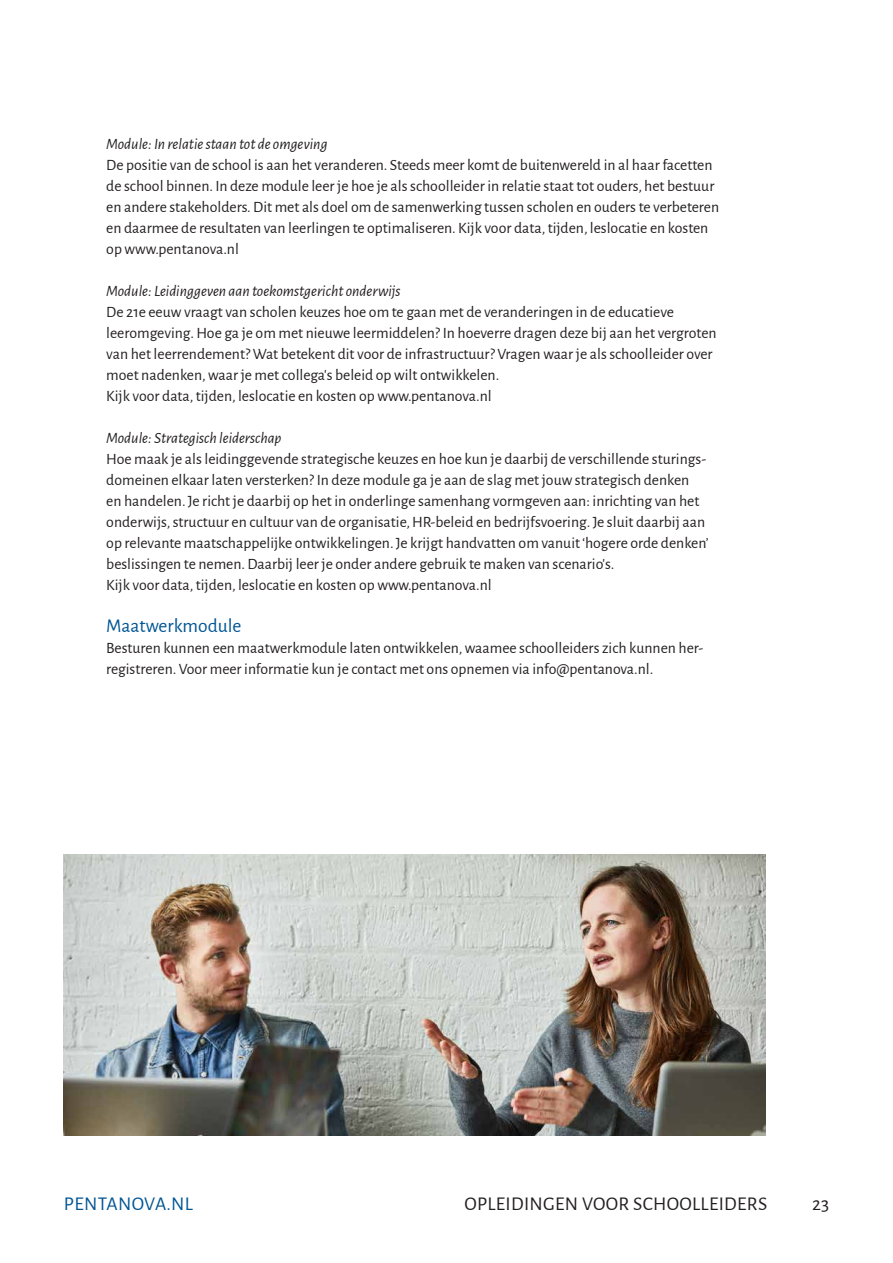
<style>
.page{position:relative;width:893px;height:1263px;background:#fff}
.page>*{position:absolute;margin:0;border:0;box-sizing:border-box;transform-origin:0 0}
.t1{font:19.5px "Alegreya Sans";letter-spacing:.015em;color:#231f20}
.t2{font:19.5px "Alegreya Sans";color:#005595}
.t3{font:15.75px/21px "Alegreya Sans";color:#231f20}
.t4{font:italic 15.75px "Alegreya Sans";color:#231f20}
</style>
<div class="page">
<img style="left:64px;top:855px;width:701px;height:280px">
<p class="t4" style="left:106px;top:133px;width:223px">Module: In relatie staan tot de omgeving</p>
<p class="t3" style="left:106px;top:153px;width:614px">De positie van de school is aan het veranderen. Steeds meer komt de buitenwereld in al haar facetten de school binnen. In deze module leer je hoe je als schoolleider in relatie staat tot ouders, het bestuur en andere stakeholders. Dit met als doel om de samenwerking tussen scholen en ouders te verbeteren en daarmee de resultaten van leerlingen te optimaliseren. Kijk voor data, tijden, leslocatie en kosten op www.pentanova.nl</p>
<p class="t4" style="left:106px;top:280px;width:296px">Module: Leidinggeven aan toekomstgericht onderwijs</p>
<p class="t3" style="left:106px;top:300px;width:612px">De 21e eeuw vraagt van scholen keuzes hoe om te gaan met de veranderingen in de educatieve leeromgeving. Hoe ga je om met nieuwe leermiddelen? In hoeverre dragen deze bij aan het vergroten van het leerrendement? Wat betekent dit voor de infrastructuur? Vragen waar je als schoolleider over moet nadenken, waar je met collega’s beleid op wilt ontwikkelen.<br>Kijk voor data, tijden, leslocatie en kosten op www.pentanova.nl</p>
<p class="t4" style="left:106px;top:427px;width:177px">Module: Strategisch leiderschap</p>
<p class="t3" style="left:106px;top:447px;width:604px">Hoe maak je als leidinggevende strategische keuzes en hoe kun je daarbij de verschillende sturings&shy;domeinen elkaar laten versterken? In deze module ga je aan de slag met jouw strategisch denken en handelen. Je richt je daarbij op het in onderlinge samenhang vormgeven aan: inrichting van het onderwijs, structuur en cultuur van de organisatie, HR-beleid en bedrijfsvoering. Je sluit daarbij aan op relevante maatschappelijke ontwikkelingen. Je krijgt handvatten om vanuit ‘hogere orde denken’ beslissingen te nemen. Daarbij leer je onder andere gebruik te maken van scenario’s.<br>Kijk voor data, tijden, leslocatie en kosten op www.pentanova.nl</p>
<p class="t2" style="left:106px;top:612px;width:137px">Maatwerkmodule</p>
<p class="t3" style="left:106px;top:636px;width:598px">Besturen kunnen een maatwerkmodule laten ontwikkelen, waamee schoolleiders zich kunnen her&shy;registreren. Voor meer informatie kun je contact met ons opnemen via info@pentanova.nl.</p>
<p class="t2" style="left:64px;top:1190px;width:130px">PENTANOVA.NL</p>
<p class="t1" style="left:464px;top:1190px;width:304px">OPLEIDINGEN VOOR SCHOOLLEIDERS</p>
<p class="t1" style="left:812px;top:1190px;width:18px">23</p>
</div>
